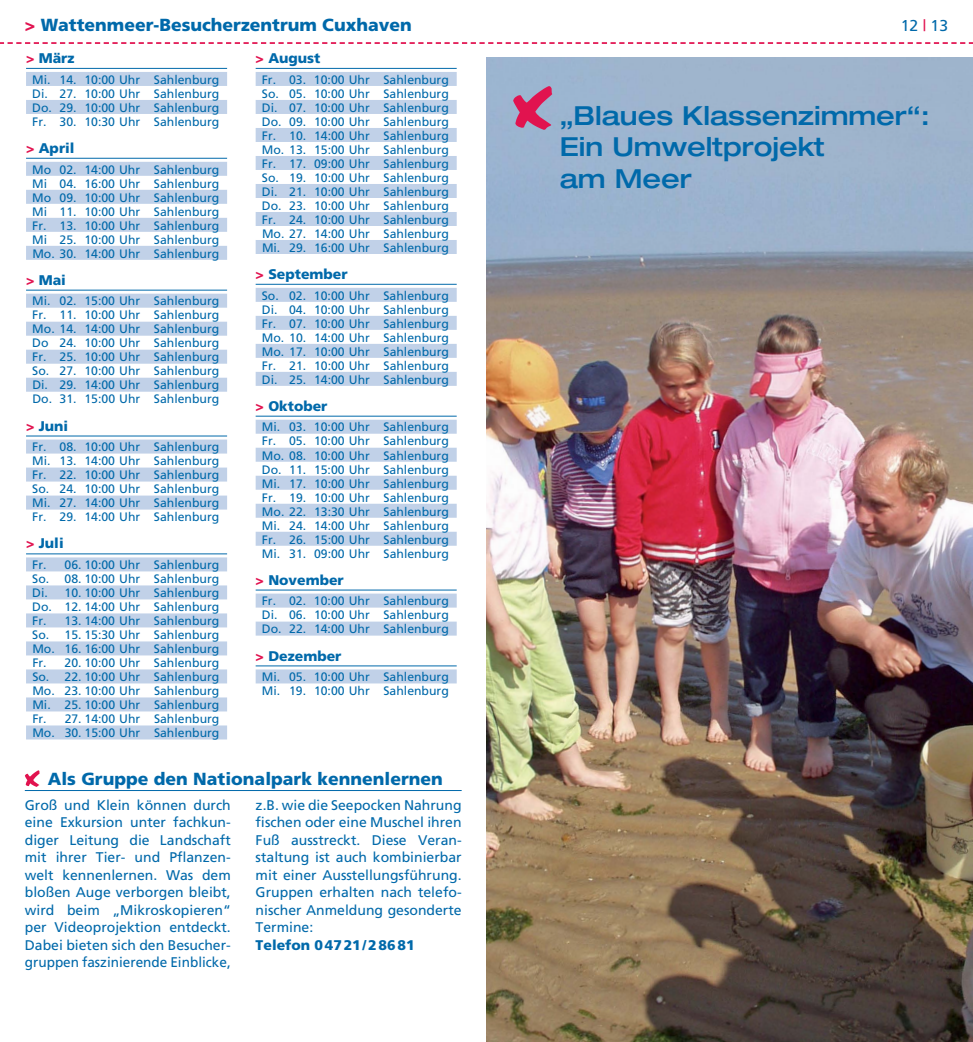
<style>
.page{position:relative;width:973px;height:1042px;background:#fff}
.page>*{position:absolute;margin:0;border:0;box-sizing:border-box;transform-origin:0 0}
.t1{font:500 expanded 26.25px/31.5px "Helvetica Neue LT";color:#0069aa}
.t2{font:900 17.5px "Frutiger";color:#0069aa}
.t3{font:15.75px "Frutiger";color:#0069aa}
.t4{font:14px/17.5px "Frutiger";color:#0069aa;text-align:justify}
.t5{font:900 14px "Frutiger";color:#0069aa}
.t6{font:12.25px/14px "Frutiger";color:#0069aa;text-align:justify}
.s1{color:#e11350}
</style>
<div class="page">
<svg style="left:0;top:42px;width:972px;height:2px"></svg>
<hr style="left:25px;top:790px;width:436px;height:1px;background:#0069aa">
<svg style="left:25px;top:770px;width:15px;height:17px"></svg>
<img style="left:486px;top:57px;width:486px;height:985px">
<svg style="left:513px;top:86px;width:39px;height:44px;background:#be638f"></svg>
<svg style="left:26px;top:72px;width:201px;height:667px"></svg>
<hr style="left:26px;top:68px;width:201px;height:1px;background:#0069aa">
<hr style="left:26px;top:158px;width:201px;height:1px;background:#0069aa">
<hr style="left:26px;top:290px;width:201px;height:1px;background:#0069aa">
<hr style="left:26px;top:435px;width:201px;height:1px;background:#0069aa">
<hr style="left:26px;top:553px;width:201px;height:1px;background:#0069aa">
<svg style="left:255px;top:72px;width:201px;height:611px"></svg>
<hr style="left:255px;top:68px;width:201px;height:1px;background:#0069aa">
<hr style="left:255px;top:284px;width:201px;height:1px;background:#0069aa">
<hr style="left:255px;top:416px;width:201px;height:1px;background:#0069aa">
<hr style="left:255px;top:589px;width:201px;height:1px;background:#0069aa">
<hr style="left:255px;top:665px;width:201px;height:1px;background:#0069aa">
<h2 class="t2" style="left:25px;top:14px;width:388px"><span class="s1">&gt;</span> Wattenmeer-Besucherzentrum Cuxhaven</h2>
<p class="t3" style="left:900px;top:16px;width:49px">12 <span class="s1">|</span> 13</p>
<p class="t5" style="left:26px;top:50px;width:50px"><span class="s1">&gt;</span> März</p>
<p class="t6" style="left:32px;top:72px;width:188px">Mi. 14. 10:00 Uhr Sahlenburg Di. 27. 10:00 Uhr Sahlenburg Do. 29. 10:00 Uhr Sahlenburg Fr. 30. 10:30 Uhr Sahlenburg</p>
<p class="t5" style="left:26px;top:139px;width:50px"><span class="s1">&gt;</span> April</p>
<p class="t6" style="left:32px;top:162px;width:188px">Mo 02. 14:00 Uhr Sahlenburg Mi 04. 16:00 Uhr Sahlenburg Mo 09. 10:00 Uhr Sahlenburg Mi 11. 10:00 Uhr Sahlenburg Fr. 13. 10:00 Uhr Sahlenburg Mi 25. 10:00 Uhr Sahlenburg Mo. 30. 14:00 Uhr Sahlenburg</p>
<p class="t5" style="left:26px;top:271px;width:41px"><span class="s1">&gt;</span> Mai</p>
<p class="t6" style="left:32px;top:294px;width:188px">Mi. 02. 15:00 Uhr Sahlenburg Fr. 11. 10:00 Uhr Sahlenburg Mo. 14. 14:00 Uhr Sahlenburg Do 24. 10:00 Uhr Sahlenburg Fr. 25. 10:00 Uhr Sahlenburg So. 27. 10:00 Uhr Sahlenburg Di. 29. 14:00 Uhr Sahlenburg Do. 31. 15:00 Uhr Sahlenburg</p>
<p class="t5" style="left:26px;top:417px;width:44px"><span class="s1">&gt;</span> Juni</p>
<p class="t6" style="left:32px;top:440px;width:188px">Fr. 08. 10:00 Uhr Sahlenburg Mi. 13. 14:00 Uhr Sahlenburg Fr. 22. 10:00 Uhr Sahlenburg So. 24. 10:00 Uhr Sahlenburg Mi. 27. 14:00 Uhr Sahlenburg Fr. 29. 14:00 Uhr Sahlenburg</p>
<p class="t5" style="left:26px;top:535px;width:39px"><span class="s1">&gt;</span> Juli</p>
<p class="t6" style="left:32px;top:558px;width:189px">Fr. 06. 10:00 Uhr Sahlenburg So. 08. 10:00 Uhr Sahlenburg Di. 10. 10:00 Uhr Sahlenburg Do. 12. 14:00 Uhr Sahlenburg Fr. 13. 14:00 Uhr Sahlenburg So. 15. 15:30 Uhr Sahlenburg Mo. 16. 16:00 Uhr Sahlenburg Fr. 20. 10:00 Uhr Sahlenburg So. 22. 10:00 Uhr Sahlenburg Mo. 23. 10:00 Uhr Sahlenburg Mi. 25. 10:00 Uhr Sahlenburg Fr. 27. 14:00 Uhr Sahlenburg Mo. 30. 15:00 Uhr Sahlenburg</p>
<p class="t5" style="left:255px;top:50px;width:66px"><span class="s1">&gt;</span> August</p>
<p class="t6" style="left:262px;top:72px;width:189px">Fr. 03. 10:00 Uhr Sahlenburg So. 05. 10:00 Uhr Sahlenburg Di. 07. 10:00 Uhr Sahlenburg Do. 09. 10:00 Uhr Sahlenburg Fr. 10. 14:00 Uhr Sahlenburg Mo. 13. 15:00 Uhr Sahlenburg Fr. 17. 09:00 Uhr Sahlenburg So. 19. 10:00 Uhr Sahlenburg Di. 21. 10:00 Uhr Sahlenburg Do. 23. 10:00 Uhr Sahlenburg Fr. 24. 10:00 Uhr Sahlenburg Mo. 27. 14:00 Uhr Sahlenburg Mi. 29. 16:00 Uhr Sahlenburg</p>
<p class="t5" style="left:255px;top:265px;width:94px"><span class="s1">&gt;</span> September</p>
<p class="t6" style="left:262px;top:288px;width:188px">So. 02. 10:00 Uhr Sahlenburg Di. 04. 10:00 Uhr Sahlenburg Fr. 07. 10:00 Uhr Sahlenburg Mo. 10. 14:00 Uhr Sahlenburg Mo. 17. 10:00 Uhr Sahlenburg Fr. 21. 10:00 Uhr Sahlenburg Di. 25. 14:00 Uhr Sahlenburg</p>
<p class="t5" style="left:255px;top:397px;width:73px"><span class="s1">&gt;</span> Oktober</p>
<p class="t6" style="left:262px;top:420px;width:188px">Mi. 03. 10:00 Uhr Sahlenburg Fr. 05. 10:00 Uhr Sahlenburg Mo. 08. 10:00 Uhr Sahlenburg Do. 11. 15:00 Uhr Sahlenburg Mi. 17. 10:00 Uhr Sahlenburg Fr. 19. 10:00 Uhr Sahlenburg Mo. 22. 13:30 Uhr Sahlenburg Mi. 24. 14:00 Uhr Sahlenburg Fr. 26. 15:00 Uhr Sahlenburg Mi. 31. 09:00 Uhr Sahlenburg</p>
<p class="t5" style="left:255px;top:571px;width:90px"><span class="s1">&gt;</span> November</p>
<p class="t6" style="left:262px;top:594px;width:188px">Fr. 02. 10:00 Uhr Sahlenburg Di. 06. 10:00 Uhr Sahlenburg Do. 22. 14:00 Uhr Sahlenburg</p>
<p class="t5" style="left:255px;top:647px;width:87px"><span class="s1">&gt;</span> Dezember</p>
<p class="t6" style="left:262px;top:670px;width:188px">Mi. 05. 10:00 Uhr Sahlenburg<br>Mi. 19. 10:00 Uhr Sahlenburg</p>
<h2 class="t2" style="left:48px;top:768px;width:396px">Als Gruppe den Nationalpark kennenlernen</h2>
<p class="t4" style="left:25px;top:796px;width:207px">Groß und Klein können durch eine Exkursion unter fachkun&shy;diger Leitung die Landschaft mit ihrer Tier- und Pflanzen&shy;welt kennenlernen. Was dem bloßen Auge verborgen bleibt, wird beim „Mikroskopieren“ per Videoprojektion entdeckt.<br>Dabei bieten sich den Besucher&shy;gruppen faszinierende Einblicke,</p>
<p class="t4" style="left:255px;top:796px;width:207px">z.B. wie die Seepocken Nahrung fischen oder eine Muschel ihren Fuß ausstreckt. Diese Veran&shy;staltung ist auch kombinierbar mit einer Ausstellungsführung.<br>Gruppen erhalten nach telefo&shy;nischer Anmeldung gesonderte Termine:</p>
<p class="t5" style="left:255px;top:936px;width:160px">Telefon 04721/28681</p>
<h1 class="t1" style="left:559px;top:99px;width:372px">„Blaues Klassenzimmer“:<br>Ein Umweltprojekt<br>am Meer</h1>
</div>
